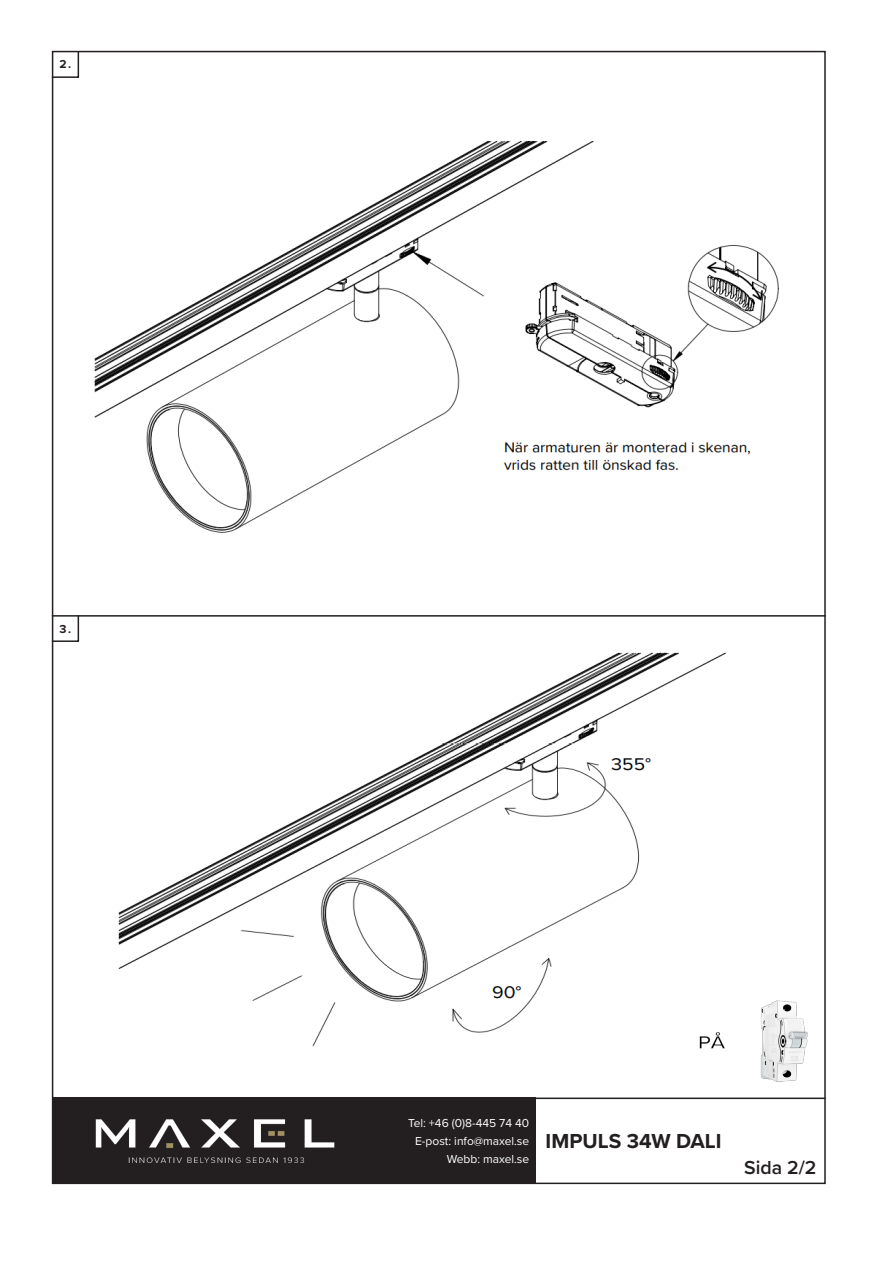
<style>
.page{position:relative;width:893px;height:1263px;background:#fff}
.page>*{position:absolute;margin:0;border:0;box-sizing:border-box;transform-origin:0 0}
.t1{font:700 21px "Proxima Nova";color:#231f20}
.t2{font:600 19.5px "Proxima Nova";color:#231f20}
.t3{font:12px/18px "Proxima Nova";color:#fff;text-align:right}
.t4{font:700 12px "Proxima Nova";color:#231f20}
</style>
<div class="page">
<img style="left:118px;top:652px;width:609px;height:395px">
<img style="left:94px;top:141px;width:685px;height:392px">
<hr style="left:61px;top:1097px;width:765px;height:2px;background:#231f20">
<hr style="left:52px;top:615px;width:774px;height:2px;background:#231f20">
<svg style="left:51px;top:50px;width:29px;height:29px"></svg>
<img style="left:692px;top:984px;width:116px;height:98px">
<div style="left:52px;top:1097px;width:484px;height:86px;background:#231f20"></div>
<img style="left:95px;top:1119px;width:240px;height:44px">
<svg style="left:51px;top:614px;width:29px;height:29px"></svg>
<p class="t4" style="left:60px;top:55px;width:13px">2.</p>
<p class="t4" style="left:60px;top:620px;width:13px">3.</p>
<p class="t3" style="left:408px;top:1113px;width:123px">Tel: +46 (0)8-445 74 40</p>
<p class="t3" style="left:415px;top:1131px;width:116px">E-post: info@maxel.se<br>Webb: maxel.se</p>
<p class="t1" style="left:546px;top:1125px;width:178px">IMPULS 34W DALI</p>
<p class="t2" style="left:744px;top:1153px;width:74px">Sida 2/2</p>
</div>
